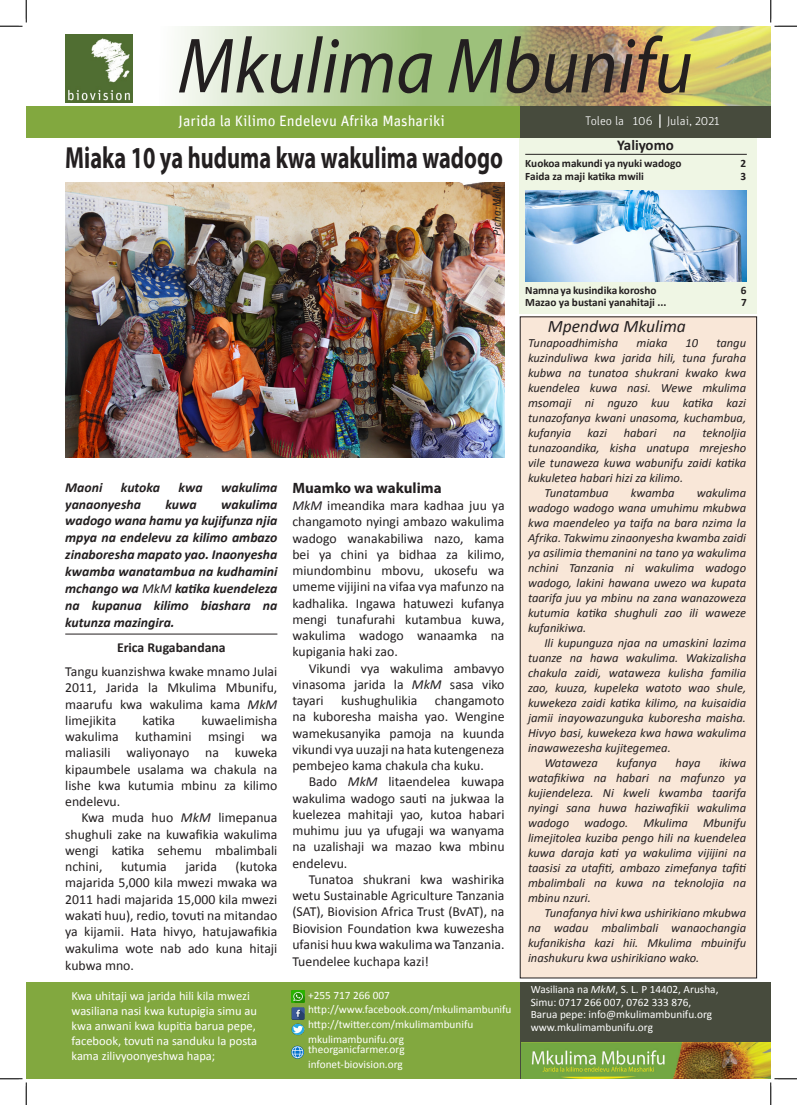
<style>
.page{position:relative;width:797px;height:1105px;background:#fff}
.page>*{position:absolute;margin:0;border:0;box-sizing:border-box;transform-origin:0 0}
.t1{font:italic 79.12px "Myriad Pro";color:#231f20;scale:.91 1}
.HD{font:700 30.62px "Myriad Pro";color:#231f20;scale:.73 1}
.body_2{font:italic 17.5px "Calibri";color:#231f20}
.t2{font:15px "Unit";color:#fff}
.sub{font:700 15px "Myriad Pro";color:#231f20}
.body_2-2{font:700 15px "Calibri";color:#231f20}
.body_2-3{font:13.75px/16.2px "Calibri";color:#231f20;text-align:justify}
.Body_1{font:13.75px/16.2px "Calibri";color:#231f20;text-align:justify}
.lead{font:italic 700 13.75px/16.9px "Calibri";color:#231f20;text-align:justify}
.FST_AFTER_JINA{font:13.75px/16.2px "Calibri";color:#231f20;text-align:justify}
.Byline{font:700 13.75px "Calibri";color:#231f20}
.body_2-4{font:italic 12.5px/15px "Calibri";color:#231f20;text-align:justify}
.Body_1-2{font:12.5px/15px "Calibri";color:#fff}
.t3{font:300 12.5px "Unit OT";color:#fff}
.Body_1-3{font:11.25px/10px "Calibri";color:#fff}
.Body_1-4{font:700 11.25px "Calibri";color:#231f20}
.Body_1-5{font:italic 11.25px "FF Unit Pro";color:#231f20}
.s1{font-weight:400}
.s2{font-style:italic}
</style>
<div class="page">
<svg style="left:177px;top:26px;width:593px;height:80px;background:#bcc38d"></svg>
<div style="left:519px;top:119px;width:238px;height:195px;background:#eff6e4"></div>
<div style="left:520px;top:317px;width:236px;height:661px;background:#f9e7d8"></div>
<div style="left:520px;top:316px;width:237px;height:662px;border:1px solid #231f20"></div>
<div style="left:519px;top:106px;width:251px;height:32px;background:#474b3d"></div>
<div style="left:519px;top:982px;width:251px;height:97px;background:#474b3d"></div>
<div style="left:26px;top:982px;width:493px;height:97px;background:#82a83f"></div>
<img style="left:521px;top:1043px;width:249px;height:36px">
<img style="left:65px;top:35px;width:68px;height:67px">
<div style="left:26px;top:106px;width:493px;height:32px;background:#82a83f"></div>
<svg style="left:659px;top:114px;width:1px;height:14px"></svg>
<svg style="left:292px;top:990px;width:12px;height:46px"></svg>
<svg style="left:292px;top:1046px;width:12px;height:12px"></svg>
<hr style="left:525px;top:154px;width:221px;height:1px;background:#231f20">
<img style="left:525px;top:191px;width:221px;height:90px">
<hr style="left:65px;top:634px;width:212px;height:1px;background:#231f20">
<img style="left:65px;top:183px;width:439px;height:275px">
<svg style="left:0;top:0;width:27px;height:27px"></svg>
<svg style="left:0;top:1078px;width:27px;height:27px"></svg>
<svg style="left:770px;top:0;width:27px;height:27px"></svg>
<svg style="left:770px;top:1078px;width:27px;height:27px"></svg>
<p class="t1" style="left:178px;top:17px;width:567px">Mkulima Mbunifu</p>
<p class="t2" style="left:179px;top:112px;width:268px">Jarida la Kilimo Endelevu Afrika Mashariki</p>
<p class="HD" style="left:65px;top:138px;width:601px">Miaka 10 ya huduma kwa wakulima wadogo</p>
<p class="Body_1-5" style="left:489px;top:236px;width:52px;rotate:-90deg">Picha:MkM</p>
<p class="t3" style="left:585px;top:113px;width:136px">Toleo la 106 Julai, 2021</p>
<p class="body_2-2" style="left:617px;top:136px;width:58px">Yaliyomo</p>
<p class="Body_1-4" style="left:525px;top:157px;width:158px">Kuokoa makundi ya nyuki wadogo</p>
<p class="Body_1-4" style="left:740px;top:157px;width:7px">2</p>
<p class="Body_1-4" style="left:525px;top:169px;width:120px">Faida za maji katika mwili</p>
<p class="Body_1-4" style="left:740px;top:169px;width:7px">3</p>
<p class="lead" style="left:65px;top:478px;width:39px">Maoni</p>
<p class="lead" style="left:121px;top:478px;width:41px">kutoka</p>
<p class="lead" style="left:178px;top:478px;width:26px">kwa</p>
<p class="lead" style="left:221px;top:478px;width:58px">wakulima</p>
<p class="lead" style="left:65px;top:495px;width:77px">yanaonyesha</p>
<p class="lead" style="left:165px;top:495px;width:33px">kuwa</p>
<p class="lead" style="left:65px;top:495px;width:214px;text-indent:156px">wakulima wadogo wana hamu ya kujifunza njia mpya na endelevu za kilimo ambazo zinaboresha mapato yao. Inaonyesha kwamba wanatambua na kudhamini mchango wa <span class="s1">MkM</span> katika kuendeleza na kupanua kilimo biashara na kutunza mazingira.</p>
<p class="Byline" style="left:117px;top:639px;width:110px">Erica Rugabandana</p>
<p class="FST_AFTER_JINA" style="left:65px;top:663px;width:214px">Tangu kuanzishwa kwake mnamo Julai 2011, Jarida la Mkulima Mbunifu, maarufu kwa wakulima kama <span class="s2">MkM </span>limejikita</p>
<p class="FST_AFTER_JINA" style="left:65px;top:711px;width:214px;text-indent:136px">kuwaelimisha wakulima kuthamini msingi wa maliasili waliyonayo na kuweka kipaumbele usalama wa chakula na lishe kwa kutumia mbinu za kilimo endelevu.</p>
<p class="body_2-3" style="left:65px;top:809px;width:214px;text-indent:16px">Kwa muda huo <span class="s2">MkM</span> limepanua shughuli zake na kuwafikia wakulima wengi katika sehemu mbalimbali nchini,</p>
<p class="FST_AFTER_JINA" style="left:142px;top:711px;width:34px">katika</p>
<p class="body_2-3" style="left:65px;top:857px;width:214px;text-indent:170px">(kutoka majarida 5,000 kila mwezi mwaka wa 2011 hadi majarida 15,000 kila mwezi wakati huu), redio, tovuti na mitandao ya kijamii. Hata hivyo, hatujawafikia wakulima wote nab ado kuna hitaji kubwa mno.</p>
<p class="body_2-3" style="left:121px;top:858px;width:47px">kutumia</p>
<p class="body_2-3" style="left:185px;top:858px;width:33px">jarida</p>
<p class="Body_1-2" style="left:71px;top:987px;width:187px">Kwa uhitaji wa jarida hili kila mwezi wasiliana nasi kwa kutupigia simu au kwa anwani kwa kupitia barua pepe, facebook, tovuti na sanduku la posta kama zilivyoonyeshwa hapa;</p>
<p class="sub" style="left:292px;top:478px;width:151px">Muamko wa wakulima</p>
<p class="Body_1" style="left:292px;top:497px;width:214px"><span class="s2">MkM</span> imeandika mara kadhaa juu ya changamoto nyingi ambazo wakulima wadogo wanakabiliwa nazo, kama bei ya chini ya bidhaa za kilimo, miundombinu mbovu, ukosefu wa umeme vijijini na vifaa vya mafunzo na kadhalika. Ingawa hatuwezi kufanya mengi tunafurahi kutambua kuwa, wakulima wadogo wanaamka na kupigania haki zao.</p>
<p class="body_2-3" style="left:292px;top:659px;width:214px;text-indent:16px">Vikundi vya wakulima ambavyo vinasoma jarida la <span class="s2">MkM</span> sasa viko tayari</p>
<p class="body_2-3" style="left:292px;top:692px;width:214px;text-indent:142px">changamoto na kuboresha maisha yao. Wengine wamekusanyika pamoja na kuunda vikundi vya uuzaji na hata kutengeneza pembejeo kama chakula cha kuku.</p>
<p class="body_2-3" style="left:292px;top:773px;width:214px;text-indent:16px">Bado <span class="s2">MkM</span> litaendelea kuwapa wakulima wadogo sauti na jukwaa la kuelezea mahitaji yao, kutoa habari muhimu juu ya ufugaji wa wanyama na uzalishaji wa mazao kwa mbinu endelevu.</p>
<p class="body_2-3" style="left:292px;top:870px;width:214px;text-indent:16px">Tunatoa shukrani kwa washirika wetu Sustainable Agriculture Tanzania (SAT), Biovision Africa Trust (BvAT), na Biovision Foundation kwa kuwezesha ufanisi huu kwa wakulima wa Tanzania.<br>Tuendelee kuchapa kazi!</p>
<p class="body_2-3" style="left:341px;top:692px;width:78px">kushughulikia</p>
<p class="Body_1-3" style="left:308px;top:989px;width:83px">+255 717 266 007</p>
<p class="Body_1-3" style="left:308px;top:1003px;width:205px">http://www.facebook.com/mkulimambunifu</p>
<p class="Body_1-3" style="left:308px;top:1018px;width:167px">http://twitter.com/mkulimambunifu</p>
<p class="Body_1-3" style="left:308px;top:1034px;width:98px">mkulimambunifu.org theorganicfarmer.org</p>
<p class="Body_1-3" style="left:308px;top:1059px;width:96px">infonet-biovision.org</p>
<p class="Body_1-4" style="left:525px;top:283px;width:133px">Namna ya kusindika korosho</p>
<p class="Body_1-4" style="left:741px;top:283px;width:7px">6</p>
<p class="Body_1-4" style="left:525px;top:296px;width:143px">Mazao ya bustani yanahitaji ...</p>
<p class="Body_1-4" style="left:741px;top:296px;width:7px">7</p>
<p class="body_2" style="left:547px;top:315px;width:140px">Mpendwa Mkulima</p>
<p class="body_2-4" style="left:528px;top:335px;width:92px">Tunapoadhimisha</p>
<p class="body_2-4" style="left:636px;top:335px;width:32px">miaka</p>
<p class="body_2-4" style="left:685px;top:335px;width:14px">10</p>
<p class="body_2-4" style="left:528px;top:335px;width:219px;text-indent:188px">tangu kuzinduliwa kwa jarida hili, tuna furaha kubwa na tunatoa shukrani kwako kwa kuendelea kuwa nasi. Wewe mkulima msomaji ni nguzo kuu katika kazi tunazofanya kwani unasoma, kuchambua, kufanyia</p>
<p class="body_2-4" style="left:528px;top:425px;width:219px;text-indent:174px">teknoljia tunazoandika, kisha unatupa mrejesho vile tunaweza kuwa wabunifu zaidi katika kukuletea habari hizi za kilimo.</p>
<p class="body_2-4" style="left:544px;top:485px;width:66px">Tunatambua</p>
<p class="body_2-4" style="left:631px;top:485px;width:45px">kwamba</p>
<p class="body_2-4" style="left:587px;top:425px;width:21px">kazi</p>
<p class="body_2-4" style="left:623px;top:425px;width:34px">habari</p>
<p class="body_2-4" style="left:673px;top:425px;width:14px">na</p>
<p class="body_2-4" style="left:528px;top:485px;width:219px;text-indent:169px">wakulima wadogo wadogo wana umuhimu mkubwa kwa maendeleo ya taifa na bara nzima la Afrika. Takwimu zinaonyesha kwamba zaidi ya asilimia themanini na tano ya wakulima nchini Tanzania ni wakulima wadogo wadogo, lakini hawana uwezo wa kupata taarifa juu ya mbinu na zana wanazoweza kutumia katika shughuli zao ili waweze kufanikiwa.</p>
<p class="body_2-4" style="left:528px;top:635px;width:219px;text-indent:16px">Ili kupunguza njaa na umaskini lazima tuanze na hawa wakulima. Wakizalisha chakula zaidi, wataweza kulisha familia zao, kuuza, kupeleka watoto wao shule, kuwekeza zaidi katika kilimo, na kuisaidia jamii inayowazunguka kuboresha maisha.<br>Hivyo basi, kuwekeza kwa hawa wakulima inawawezesha kujitegemea.</p>
<p class="body_2-4" style="left:544px;top:755px;width:55px">Wataweza</p>
<p class="body_2-4" style="left:616px;top:755px;width:42px">kufanya</p>
<p class="body_2-4" style="left:675px;top:755px;width:26px">haya</p>
<p class="body_2-4" style="left:528px;top:755px;width:220px;text-indent:191px">ikiwa watafikiwa na habari na mafunzo ya kujiendeleza. Ni kweli kwamba taarifa nyingi sana huwa haziwafikii wakulima wadogo wadogo. Mkulima Mbunifu limejitolea kuziba pengo hili na kuendelea kuwa daraja kati ya wakulima vijijini na taasisi za utafiti, ambazo zimefanya tafiti mbalimbali na kuwa na teknolojia na mbinu nzuri.</p>
<p class="body_2-4" style="left:528px;top:905px;width:219px;text-indent:16px">Tunafanya hivi kwa ushirikiano mkubwa na wadau mbalimbali wanaochangia kufanikisha kazi hii. Mkulima mbuinifu inashukuru kwa ushirikiano wako.</p>
<p class="Body_1-3" style="left:530px;top:984px;width:189px">Wasiliana na <span class="s2">MkM</span>, S. L. P 14402, Arusha,</p>
<p class="Body_1-3" style="left:530px;top:997px;width:162px">Simu: 0717 266 007, 0762 333 876,</p>
<p class="Body_1-3" style="left:530px;top:1009px;width:183px">Barua pepe: info@mkulimambunifu.org</p>
<p class="Body_1-3" style="left:530px;top:1022px;width:124px">www.mkulimambunifu.org</p>
</div>
